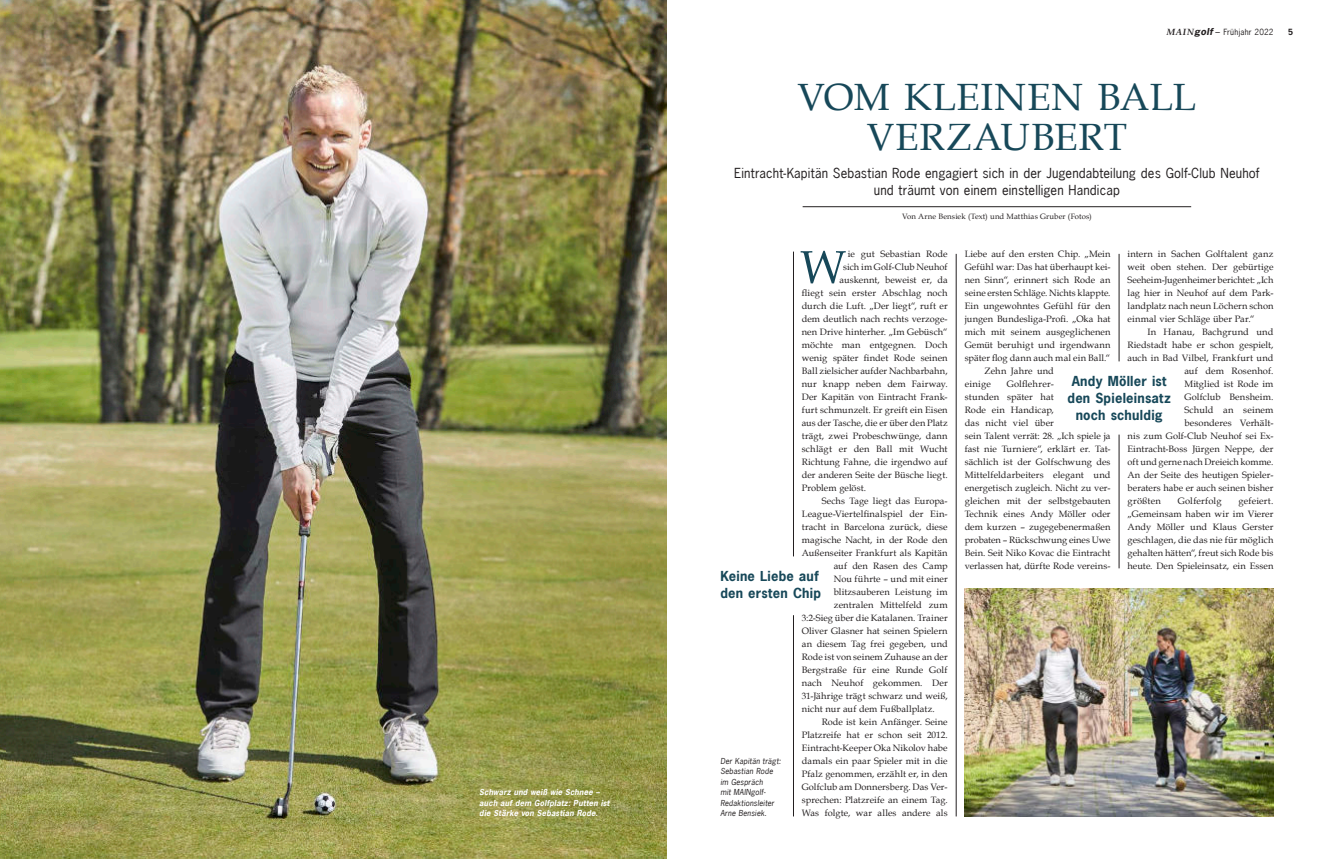
<style>
.page{position:relative;width:1333px;height:859px;background:#fff}
.page>*{position:absolute;margin:0;border:0;box-sizing:border-box;transform-origin:0 0}
.t1{font:38px/40px "Book Antiqua";letter-spacing:.02em;color:#174859;text-align:center}
.t2{font:13px/17px "News Gothic LT";letter-spacing:.01em;color:#231f20;text-align:center}
.t3{font:700 13px/17px "News Gothic LT";letter-spacing:.02em;color:#174859}
.t4{font:9.2px/13px "Book Antiqua";letter-spacing:.01em;color:#231f20;text-align:justify}
.t5{font:8px "News Gothic LT";letter-spacing:.03em;color:#231f20}
.t6{font:700 8px "News Gothic LT";color:#231f20}
.t7{font:italic 700 7.8px/10.5px "News Gothic LT";color:#fff}
.t8{font:italic 7.8px/10.5px "News Gothic LT";letter-spacing:.02em;color:#231f20}
.t9{font:7.8px "Book Antiqua";letter-spacing:.015em;color:#231f20}
.s1{font-family:"Book Antiqua";font-weight:700;font-style:italic;font-size:9px}
.s2{font-weight:700;font-style:italic;font-size:9px}
.s3{font-size:9px}
</style>
<div class="page">
<hr style="left:793px;top:615px;width:1px;height:201px;background:#231f20">
<hr style="left:1118px;top:254px;width:1px;height:107px;background:#231f20">
<hr style="left:1118px;top:435px;width:1px;height:133px;background:#231f20">
<hr style="left:955px;top:254px;width:1px;height:562px;background:#231f20">
<hr style="left:793px;top:252px;width:1px;height:304px;background:#231f20">
<img style="left:964px;top:589px;width:309px;height:227px">
<img style="left:0;top:0;width:666px;height:859px">
<hr style="left:802px;top:207px;width:389px;height:1px;background:#231f20">
<svg style="left:800px;top:251px;width:45px;height:32px"></svg>
<p class="t7" style="left:479px;top:788px;width:133px">Schwarz und weiß wie Schnee – auch auf dem Golfplatz: Putten ist die Stärke von Sebastian Rode.</p>
<p class="t5" style="left:1166px;top:29px;width:108px"><span class="s1">MAIN</span><span class="s2">golf</span> <span class="s3">–</span> Frühjahr 2022</p>
<p class="t6" style="left:1288px;top:29px;width:6px">5</p>
<h1 class="t1" style="left:797px;top:81px;width:400px">VOM KLEINEN BALL<br>VERZAUBERT</h1>
<h2 class="t2" style="left:734px;top:166px;width:527px">Eintracht-Kapitän Sebastian Rode engagiert sich in der Jugendabteilung des Golf-Club Neuhof und träumt von einem einstelligen Handicap</h2>
<p class="t9" style="left:902px;top:214px;width:191px">Von Arne Bensiek (Text) und Matthias Gruber (Fotos)</p>
<p class="t4" style="left:847px;top:249px;width:101px">ie gut Sebastian Rode</p>
<p class="t4" style="left:843px;top:262px;width:106px">sich im Golf-Club Neuhof</p>
<p class="t4" style="left:839px;top:275px;width:109px">auskennt, beweist er, da</p>
<p class="t4" style="left:801px;top:287px;width:147px">fliegt sein erster Abschlag noch</p>
<p class="t4" style="left:801px;top:301px;width:147px">durch die Luft. „Der liegt“, ruft er</p>
<p class="t4" style="left:801px;top:314px;width:147px">dem deutlich nach rechts verzoge-</p>
<p class="t4" style="left:801px;top:327px;width:147px">nen Drive hinterher. „Im Gebüsch“</p>
<p class="t4" style="left:801px;top:340px;width:147px">möchte man entgegnen. Doch</p>
<p class="t4" style="left:801px;top:352px;width:147px">wenig später findet Rode seinen</p>
<p class="t4" style="left:801px;top:366px;width:147px">Ball zielsicher aufder Nachbarbahn,</p>
<p class="t4" style="left:801px;top:379px;width:147px">nur knapp neben dem Fairway.</p>
<p class="t4" style="left:801px;top:392px;width:147px">Der Kapitän von Eintracht Frank-</p>
<p class="t4" style="left:801px;top:405px;width:147px">furt schmunzelt. Er greift ein Eisen</p>
<p class="t4" style="left:801px;top:418px;width:147px">aus der Tasche, die er über den Platz</p>
<p class="t4" style="left:801px;top:431px;width:147px">trägt, zwei Probeschwünge, dann</p>
<p class="t4" style="left:801px;top:444px;width:147px">schlägt er den Ball mit Wucht</p>
<p class="t4" style="left:801px;top:457px;width:147px">Richtung Fahne, die irgendwo auf</p>
<p class="t4" style="left:801px;top:470px;width:147px">der anderen Seite der Büsche liegt.</p>
<p class="t4" style="left:801px;top:483px;width:66px">Problem gelöst.</p>
<p class="t4" style="left:821px;top:496px;width:127px">Sechs Tage liegt das Europa-</p>
<p class="t4" style="left:801px;top:508px;width:147px">League-Viertelfinalspiel der Ein-</p>
<p class="t4" style="left:801px;top:522px;width:147px">tracht in Barcelona zurück, diese</p>
<p class="t4" style="left:801px;top:535px;width:147px">magische Nacht, in der Rode den</p>
<p class="t4" style="left:801px;top:548px;width:147px">Außenseiter Frankfurt als Kapitän</p>
<p class="t4" style="left:833px;top:561px;width:115px">auf den Rasen des Camp</p>
<p class="t4" style="left:833px;top:574px;width:115px">Nou führte – und mit einer</p>
<p class="t4" style="left:833px;top:587px;width:115px">blitzsauberen Leistung im</p>
<p class="t4" style="left:833px;top:600px;width:115px">zentralen Mittelfeld zum</p>
<p class="t4" style="left:801px;top:613px;width:147px">3:2-Sieg über die Katalanen. Trainer</p>
<p class="t4" style="left:801px;top:626px;width:147px">Oliver Glasner hat seinen Spielern</p>
<p class="t4" style="left:801px;top:639px;width:147px">an diesem Tag frei gegeben, und</p>
<p class="t4" style="left:801px;top:652px;width:147px">Rode ist von seinem Zuhause an der</p>
<p class="t4" style="left:801px;top:665px;width:147px">Bergstraße für eine Runde Golf</p>
<p class="t4" style="left:801px;top:678px;width:147px">nach Neuhof gekommen. Der</p>
<p class="t4" style="left:801px;top:691px;width:147px">31-Jährige trägt schwarz und weiß,</p>
<p class="t4" style="left:801px;top:704px;width:134px">nicht nur auf dem Fußballplatz.</p>
<p class="t4" style="left:821px;top:717px;width:127px">Rode ist kein Anfänger. Seine</p>
<p class="t4" style="left:801px;top:730px;width:147px">Platzreife hat er schon seit 2012.</p>
<p class="t4" style="left:801px;top:743px;width:147px">Eintracht-Keeper Oka Nikolov habe</p>
<p class="t4" style="left:801px;top:756px;width:147px">damals ein paar Spieler mit in die</p>
<p class="t4" style="left:801px;top:769px;width:147px">Pfalz genommen, erzählt er, in den</p>
<p class="t4" style="left:801px;top:782px;width:147px">Golfclub am Donnersberg. Das Ver-</p>
<p class="t4" style="left:801px;top:795px;width:147px">sprechen: Platzreife an einem Tag.</p>
<p class="t4" style="left:801px;top:808px;width:147px">Was folgte, war alles andere als</p>
<h2 class="t3" style="left:720px;top:568px;width:102px">Keine Liebe auf den ersten Chip</h2>
<p class="t8" style="left:720px;top:756px;width:62px">Der Kapitän trägt:<br>Sebastian Rode im Gespräch<br>mit MAINgolf-<br>Redaktionsleiter<br>Arne Bensiek.</p>
<p class="t4" style="left:1127px;top:249px;width:147px">intern in Sachen Golftalent ganz weit oben stehen. Der gebürtige Seeheim-Jugenheimer berichtet: „Ich lag hier in Neuhof auf dem Park&shy;landplatz nach neun Löchern schon einmal vier Schläge über Par.“</p>
<p class="t4" style="left:1147px;top:327px;width:127px">In Hanau, Bachgrund und</p>
<p class="t4" style="left:1127px;top:340px;width:147px">Riedstadt habe er schon gespielt,</p>
<p class="t4" style="left:1127px;top:353px;width:147px">auch in Bad Vilbel, Frankfurt und</p>
<p class="t4" style="left:1184px;top:366px;width:90px">auf dem Rosenhof.</p>
<p class="t4" style="left:1184px;top:379px;width:90px">Mitglied ist Rode im</p>
<p class="t4" style="left:1184px;top:392px;width:90px">Golfclub Bensheim.</p>
<p class="t4" style="left:1184px;top:405px;width:90px">Schuld an seinem</p>
<p class="t4" style="left:1184px;top:418px;width:90px">besonderes Verhält-</p>
<p class="t4" style="left:1127px;top:431px;width:147px">nis zum Golf-Club Neuhof sei Ex-</p>
<p class="t4" style="left:1127px;top:444px;width:147px">Eintracht-Boss Jürgen Neppe, der</p>
<p class="t4" style="left:1127px;top:457px;width:147px">oft und gerne nach Dreieich komme.</p>
<p class="t4" style="left:1127px;top:470px;width:147px">An der Seite des heutigen Spieler-</p>
<p class="t4" style="left:1127px;top:483px;width:147px">beraters habe er auch seinen bisher</p>
<p class="t4" style="left:1127px;top:496px;width:35px">größten</p>
<p class="t4" style="left:1177px;top:496px;width:45px">Golferfolg</p>
<p class="t4" style="left:964px;top:249px;width:147px">Liebe auf den ersten Chip. „Mein</p>
<p class="t4" style="left:964px;top:262px;width:147px">Gefühl war: Das hat überhaupt kei-</p>
<p class="t4" style="left:964px;top:275px;width:147px">nen Sinn“, erinnert sich Rode an</p>
<p class="t4" style="left:964px;top:288px;width:147px">seine ersten Schläge. Nichts klappte.</p>
<p class="t4" style="left:964px;top:301px;width:147px">Ein ungewohntes Gefühl für den</p>
<p class="t4" style="left:964px;top:313px;width:147px">jungen Bundesliga-Profi. „Oka hat</p>
<p class="t4" style="left:964px;top:327px;width:147px">mich mit seinem ausgeglichenen</p>
<p class="t4" style="left:964px;top:340px;width:147px">Gemüt beruhigt und irgendwann</p>
<p class="t4" style="left:964px;top:352px;width:147px">später flog dann auch mal ein Ball.“</p>
<p class="t4" style="left:984px;top:366px;width:71px">Zehn Jahre und</p>
<p class="t4" style="left:964px;top:378px;width:28px">einige</p>
<h2 class="t3" style="left:1067px;top:374px;width:105px;text-align:center">Andy Möller ist den Spieleinsatz noch schuldig</h2>
<p class="t4" style="left:964px;top:378px;width:147px;text-align:left;text-indent:42px">Golflehrer-<br>stunden später hat<br>Rode ein Handicap,<br>das nicht viel über<br>sein Talent verrät: 28. „Ich spiele ja fast nie Turniere“, erklärt er. Tat&shy;sächlich ist der Golfschwung des<br>Mittelfeldarbeiters elegant und energetisch zugleich. Nicht zu ver&shy;gleichen mit der selbstgebauten<br>Technik eines Andy Möller oder dem kurzen – zugegebenermaßen probaten – Rückschwung eines Uwe<br>Bein. Seit Niko Kovac die Eintracht verlassen hat, dürfte Rode vereins-</p>
<p class="t4" style="left:1127px;top:496px;width:147px;text-indent:111px">gefeiert. „Gemeinsam haben wir im Vierer Andy Möller und Klaus Gerster geschlagen, die das nie für möglich gehalten hätten“, freut sich Rode bis heute. Den Spieleinsatz, ein Essen</p>
</div>
